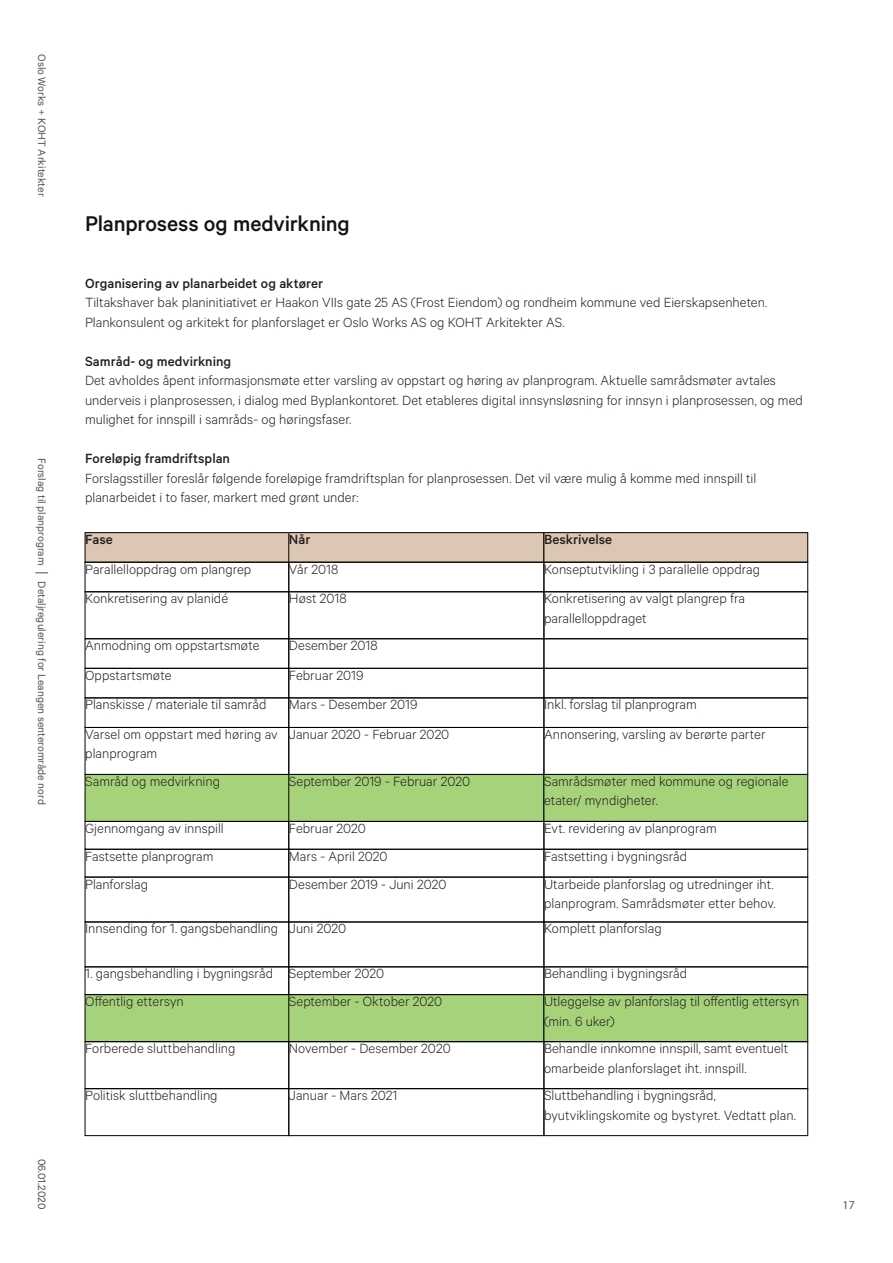
<style>
.page{position:relative;width:893px;height:1263px;background:#fff}
.page>*{position:absolute;margin:0;border:0;box-sizing:border-box;transform-origin:0 0}
.t1{font:500 24px "Calibre";letter-spacing:-.01em;color:#111314}
.t2{font:300 15px/19.5px "Calibre";color:#231f20}
.t3{font:500 15px "Calibre";color:#231f20}
.t4{font:12px "Calibre";color:#555}
.t5{font:12px "Calibre";color:#4c4f50}
.t6{font:12px "Myriad Pro";color:#555}
</style>
<div class="page">
<svg style="left:35px;top:572px;width:13px;height:1px"></svg>
<div style="left:85px;top:533px;width:204px;height:29px;background:#dbc7b3"></div>
<div style="left:85px;top:532px;width:204px;height:30px;border:1px solid #000"></div>
<div style="left:85px;top:562px;width:204px;height:30px;border:1px solid #000"></div>
<div style="left:85px;top:668px;width:204px;height:30px;border:1px solid #000"></div>
<div style="left:85px;top:727px;width:204px;height:48px;border:1px solid #000"></div>
<div style="left:85px;top:774px;width:204px;height:47px;background:#a6d27a"></div>
<div style="left:85px;top:774px;width:204px;height:48px;border:1px solid #000"></div>
<div style="left:85px;top:821px;width:204px;height:28px;border:1px solid #000"></div>
<div style="left:85px;top:849px;width:204px;height:28px;border:1px solid #000"></div>
<div style="left:85px;top:995px;width:204px;height:47px;background:#a6d27a"></div>
<div style="left:85px;top:994px;width:204px;height:48px;border:1px solid #000"></div>
<div style="left:85px;top:1041px;width:204px;height:48px;border:1px solid #000"></div>
<div style="left:85px;top:1088px;width:204px;height:48px;border:1px solid #000"></div>
<div style="left:85px;top:877px;width:204px;height:45px;border:1px solid #000"></div>
<div style="left:85px;top:922px;width:204px;height:45px;border:1px solid #000"></div>
<div style="left:85px;top:592px;width:204px;height:47px;border:1px solid #000"></div>
<div style="left:289px;top:533px;width:255px;height:29px;background:#dbc7b3"></div>
<div style="left:289px;top:532px;width:255px;height:30px;border:1px solid #000"></div>
<div style="left:289px;top:562px;width:255px;height:30px;border:1px solid #000"></div>
<div style="left:289px;top:668px;width:255px;height:30px;border:1px solid #000"></div>
<div style="left:289px;top:727px;width:255px;height:48px;border:1px solid #000"></div>
<div style="left:289px;top:774px;width:255px;height:47px;background:#a6d27a"></div>
<div style="left:289px;top:774px;width:255px;height:48px;border:1px solid #000"></div>
<div style="left:289px;top:821px;width:255px;height:28px;border:1px solid #000"></div>
<div style="left:289px;top:849px;width:255px;height:28px;border:1px solid #000"></div>
<div style="left:289px;top:995px;width:255px;height:47px;background:#a6d27a"></div>
<div style="left:289px;top:994px;width:255px;height:48px;border:1px solid #000"></div>
<div style="left:289px;top:1041px;width:255px;height:48px;border:1px solid #000"></div>
<div style="left:289px;top:1088px;width:255px;height:48px;border:1px solid #000"></div>
<div style="left:289px;top:877px;width:255px;height:45px;border:1px solid #000"></div>
<div style="left:289px;top:922px;width:255px;height:45px;border:1px solid #000"></div>
<div style="left:289px;top:592px;width:255px;height:47px;border:1px solid #000"></div>
<div style="left:544px;top:533px;width:264px;height:29px;background:#dbc7b3"></div>
<div style="left:544px;top:532px;width:264px;height:30px;border:1px solid #000"></div>
<div style="left:544px;top:562px;width:264px;height:30px;border:1px solid #000"></div>
<div style="left:544px;top:668px;width:264px;height:30px;border:1px solid #000"></div>
<div style="left:544px;top:727px;width:264px;height:48px;border:1px solid #000"></div>
<div style="left:544px;top:774px;width:264px;height:47px;background:#a6d27a"></div>
<div style="left:544px;top:774px;width:264px;height:48px;border:1px solid #000"></div>
<div style="left:544px;top:821px;width:264px;height:28px;border:1px solid #000"></div>
<div style="left:544px;top:849px;width:264px;height:28px;border:1px solid #000"></div>
<div style="left:544px;top:995px;width:264px;height:47px;background:#a6d27a"></div>
<div style="left:544px;top:994px;width:264px;height:48px;border:1px solid #000"></div>
<div style="left:544px;top:1041px;width:264px;height:48px;border:1px solid #000"></div>
<div style="left:544px;top:1088px;width:264px;height:48px;border:1px solid #000"></div>
<div style="left:544px;top:877px;width:264px;height:45px;border:1px solid #000"></div>
<div style="left:544px;top:922px;width:264px;height:45px;border:1px solid #000"></div>
<div style="left:544px;top:592px;width:264px;height:47px;border:1px solid #000"></div>
<p class="t4" style="left:49px;top:54px;width:144px;rotate:90deg">Oslo Works + KOHT Arkitekter</p>
<p class="t4" style="left:49px;top:458px;width:109px;rotate:90deg">Forslag til planprogram</p>
<p class="t4" style="left:49px;top:581px;width:225px;rotate:90deg">Detaljregulering for Leangen senterområde nord</p>
<p class="t5" style="left:49px;top:1159px;width:52px;rotate:90deg">06.01.2020</p>
<p class="t1" style="left:85px;top:209px;width:266px">Planprosess og medvirkning</p>
<p class="t3" style="left:85px;top:274px;width:240px">Organisering av planarbeidet og aktører</p>
<p class="t2" style="left:85px;top:292px;width:684px">Tiltakshaver bak planinitiativet er Haakon VIIs gate 25 AS (Frost Eiendom) og rondheim kommune ved Eierskapsenheten.<br>Plankonsulent og arkitekt for planforslaget er Oslo Works AS og KOHT Arkitekter AS.</p>
<p class="t3" style="left:85px;top:352px;width:148px">Samråd- og medvirkning</p>
<p class="t2" style="left:85px;top:370px;width:719px">Det avholdes åpent informasjonsmøte etter varsling av oppstart og høring av planprogram. Aktuelle samrådsmøter avtales underveis i planprosessen, i dialog med Byplankontoret. Det etableres digital innsynsløsning for innsyn i planprosessen, og med mulighet for innspill i samråds- og høringsfaser.</p>
<p class="t3" style="left:85px;top:450px;width:146px">Foreløpig framdriftsplan</p>
<p class="t2" style="left:85px;top:468px;width:673px">Forslagsstiller foreslår følgende foreløpige framdriftsplan for planprosessen. Det vil være mulig å komme med innspill til planarbeidet i to faser, markert med grønt under:</p>
<p class="t3" style="left:85px;top:531px;width:29px">Fase</p>
<p class="t2" style="left:85px;top:559px;width:168px">Parallelloppdrag om plangrep</p>
<p class="t3" style="left:289px;top:531px;width:23px">Når</p>
<p class="t2" style="left:289px;top:559px;width:51px">Vår 2018</p>
<p class="t3" style="left:544px;top:531px;width:70px">Beskrivelse</p>
<p class="t2" style="left:544px;top:559px;width:218px">Konseptutvikling i 3 parallelle oppdrag</p>
<p class="t2" style="left:85px;top:588px;width:144px">Konkretisering av planidé</p>
<p class="t2" style="left:289px;top:588px;width:59px">Høst 2018</p>
<p class="t2" style="left:85px;top:635px;width:176px">Anmodning om oppstartsmøte</p>
<p class="t2" style="left:85px;top:665px;width:88px">Oppstartsmøte</p>
<p class="t2" style="left:85px;top:694px;width:183px">Planskisse / materiale til samråd</p>
<p class="t2" style="left:85px;top:724px;width:194px">Varsel om oppstart med høring av planprogram</p>
<p class="t2" style="left:85px;top:771px;width:136px">Samråd og medvirkning</p>
<p class="t2" style="left:85px;top:818px;width:140px">Gjennomgang av innspill</p>
<p class="t2" style="left:85px;top:846px;width:130px">Fastsette planprogram</p>
<p class="t2" style="left:85px;top:873px;width:64px">Planforslag</p>
<p class="t2" style="left:85px;top:918px;width:194px">Innsending for 1. gangsbehandling</p>
<p class="t2" style="left:289px;top:635px;width:90px">Desember 2018</p>
<p class="t2" style="left:289px;top:665px;width:76px">Februar 2019</p>
<p class="t2" style="left:289px;top:694px;width:130px">Mars - Desember 2019</p>
<p class="t2" style="left:289px;top:724px;width:162px">Januar 2020 - Februar 2020</p>
<p class="t2" style="left:289px;top:771px;width:183px">September 2019 - Februar 2020</p>
<p class="t2" style="left:289px;top:818px;width:78px">Februar 2020</p>
<p class="t2" style="left:289px;top:846px;width:100px">Mars - April 2020</p>
<p class="t2" style="left:289px;top:873px;width:159px">Desember 2019 - Juni 2020</p>
<p class="t2" style="left:289px;top:918px;width:59px">Juni 2020</p>
<p class="t2" style="left:85px;top:963px;width:189px">1. gangsbehandling i bygningsråd</p>
<p class="t2" style="left:85px;top:991px;width:100px">Offentlig ettersyn</p>
<p class="t2" style="left:85px;top:1038px;width:152px">Forberede sluttbehandling</p>
<p class="t2" style="left:85px;top:1085px;width:134px">Politisk sluttbehandling</p>
<p class="t2" style="left:289px;top:963px;width:97px">September 2020</p>
<p class="t2" style="left:289px;top:991px;width:155px">September - Oktober 2020</p>
<p class="t2" style="left:289px;top:1038px;width:163px">November - Desember 2020</p>
<p class="t2" style="left:289px;top:1085px;width:110px">Januar - Mars 2021</p>
<p class="t2" style="left:544px;top:588px;width:203px">Konkretisering av valgt plangrep fra parallelloppdraget</p>
<p class="t2" style="left:544px;top:694px;width:154px">Inkl. forslag til planprogram</p>
<p class="t2" style="left:544px;top:724px;width:223px">Annonsering, varsling av berørte parter</p>
<p class="t2" style="left:544px;top:771px;width:246px">Samrådsmøter med kommune og regionale etater/ myndigheter.</p>
<p class="t2" style="left:544px;top:818px;width:174px">Evt. revidering av planprogram</p>
<p class="t2" style="left:544px;top:846px;width:145px">Fastsetting i bygningsråd</p>
<p class="t2" style="left:544px;top:873px;width:233px">Utarbeide planforslag og utredninger iht. planprogram. Samrådsmøter etter behov.</p>
<p class="t2" style="left:544px;top:918px;width:119px">Komplett planforslag</p>
<p class="t2" style="left:544px;top:963px;width:145px">Behandling i bygningsråd</p>
<p class="t2" style="left:544px;top:991px;width:257px">Utleggelse av planforslag til offentlig ettersyn (min. 6 uker)</p>
<p class="t2" style="left:544px;top:1038px;width:246px">Behandle innkomne innspill, samt eventuelt omarbeide planforslaget iht. innspill.</p>
<p class="t2" style="left:544px;top:1085px;width:253px">Sluttbehandling i bygningsråd, byutviklingskomite og bystyret. Vedtatt plan.</p>
<p class="t6" style="left:843px;top:1198px;width:14px">17</p>
</div>
